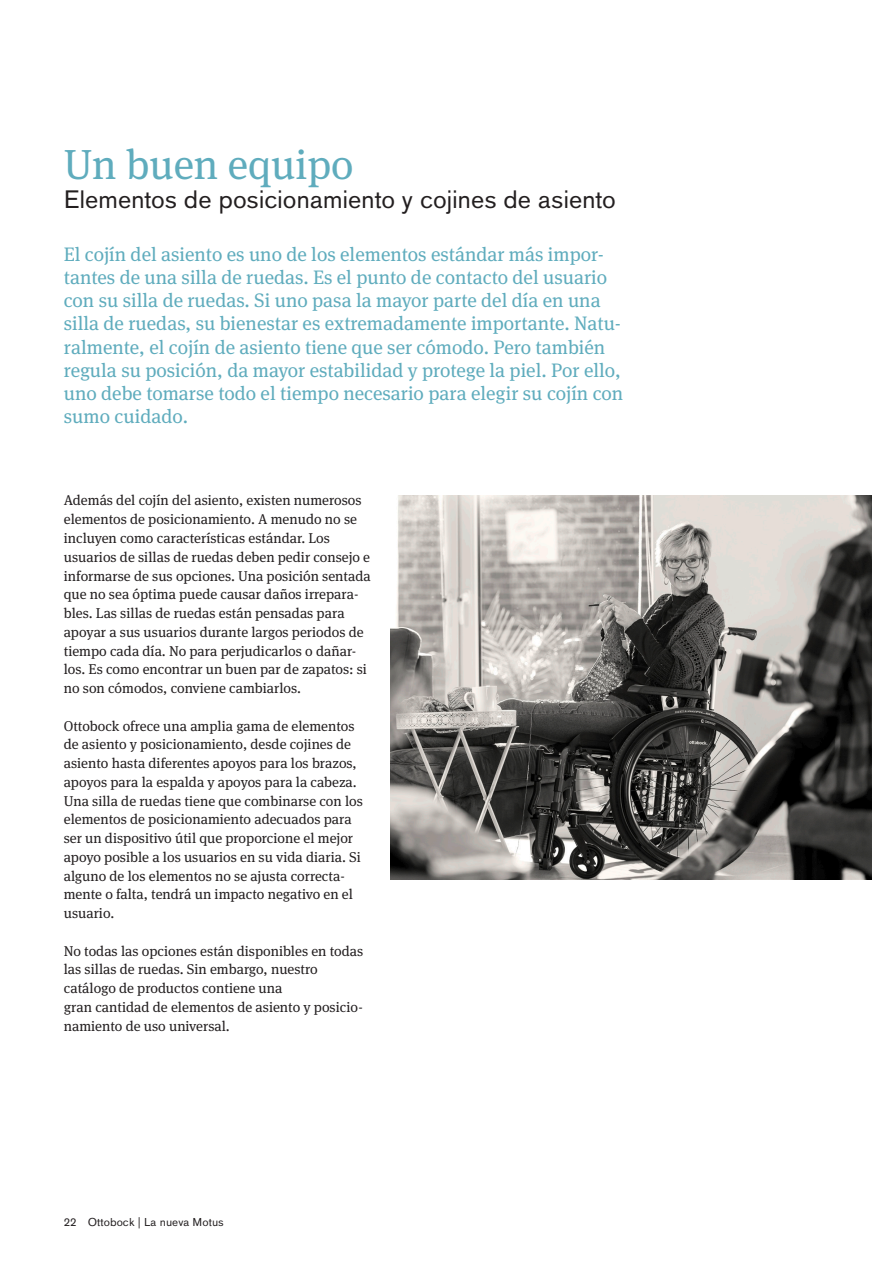
<style>
.page{position:relative;width:893px;height:1263px;background:#fff}
.page>*{position:absolute;margin:0;border:0;box-sizing:border-box;transform-origin:0 0}
._01_D_Headline_28pt{font:42px "OBO Serif";color:#5facbd}
._01_D_Headline_28pt-2{font:24.75px "OBO Sans";letter-spacing:-.01em;color:#231f20}
._02_Copy_13pt_15_5pt{font:19.5px/23.2px "OBO Serif";color:#5facbd}
.D2_Copy_9_5pt_12_5pt{font:14.25px/18.8px "OBO Serif";color:#231f20}
.D5_Running_title_7_5{font:11.25px "OBO Sans";letter-spacing:.005em;color:#231f20}
</style>
<div class="page">
<img style="left:390px;top:495px;width:482px;height:384px">
<p class="_01_D_Headline_28pt" style="left:64px;top:140px;width:291px">Un buen equipo</p>
<p class="_01_D_Headline_28pt-2" style="left:64px;top:185px;width:554px">Elementos de posicionamiento y cojines de asiento</p>
<p class="_02_Copy_13pt_15_5pt" style="left:64px;top:242px;width:561px">El cojín del asiento es uno de los elementos estándar más impor&shy;tantes de una silla de ruedas. Es el punto de contacto del usuario con su silla de ruedas. Si uno pasa la mayor parte del día en una silla de ruedas, su bienestar es extremadamente importante. Natu&shy;ralmente, el cojín de asiento tiene que ser cómodo. Pero también regula su posición, da mayor estabilidad y protege la piel. Por ello, uno debe tomarse todo el tiempo necesario para elegir su cojín con sumo cuidado.</p>
<p class="D2_Copy_9_5pt_12_5pt" style="left:64px;top:491px;width:309px">Además del cojín del asiento, existen numerosos elementos de posicionamiento. A menudo no se incluyen como características estándar. Los usuarios de sillas de ruedas deben pedir consejo e informarse de sus opciones. Una posición sentada que no sea óptima puede causar daños irrepara&shy;bles. Las sillas de ruedas están pensadas para apoyar a sus usuarios durante largos periodos de tiempo cada día. No para perjudicarlos o dañar&shy;los. Es como encontrar un buen par de zapatos: si no son cómodos, conviene cambiarlos.</p>
<p class="D2_Copy_9_5pt_12_5pt" style="left:64px;top:716px;width:301px">Ottobock ofrece una amplia gama de elementos de asiento y posicionamiento, desde cojines de asiento hasta diferentes apoyos para los brazos, apoyos para la espalda y apoyos para la cabeza.<br>Una silla de ruedas tiene que combinarse con los elementos de posicionamiento adecuados para ser un dispositivo útil que proporcione el mejor apoyo posible a los usuarios en su vida diaria. Si alguno de los elementos no se ajusta correcta&shy;mente o falta, tendrá un impacto negativo en el usuario.</p>
<p class="D2_Copy_9_5pt_12_5pt" style="left:64px;top:941px;width:301px">No todas las opciones están disponibles en todas las sillas de ruedas. Sin embargo, nuestro catálogo de productos contiene una</p>
<p class="D2_Copy_9_5pt_12_5pt" style="left:64px;top:997px;width:301px">gran cantidad de elementos de asiento y posicio&shy;namiento de uso universal.</p>
<p class="D5_Running_title_7_5" style="left:64px;top:1215px;width:162px">22 Ottobock | La nueva Motus</p>
</div>
